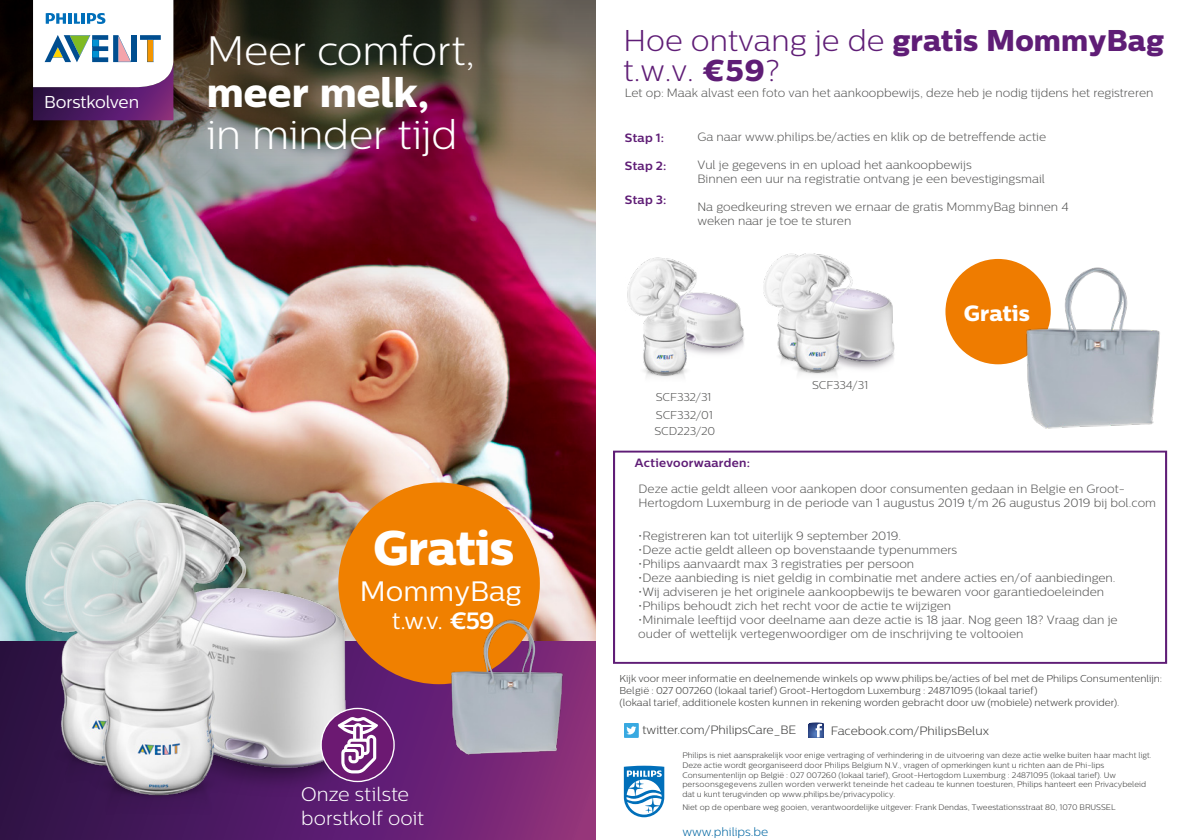
<style>
.page{position:relative;width:1191px;height:840px;background:#fff}
.page>*{position:absolute;margin:0;border:0;box-sizing:border-box;transform-origin:0 0}
.t1{font:48.4px "Centrale Sans X Bold";letter-spacing:-.015em;color:#fff}
.t2{font:300 41px "Centrale Sans";letter-spacing:-.005em;color:#fff}
.t3{font:41px "Centrale Sans X Bold";letter-spacing:-.005em;color:#fff}
.t4{font:300 30px/30px "Centrale Sans";color:#5f1d76}
.t5{font:28px "Centrale Sans";color:#fff}
.t6{font:23.6px "Centrale Sans";color:#fff}
.t7{font:22px "Centrale Sans X Bold";color:#fff}
.t8{font:300 19.6px/23.4px "Centrale Sans";letter-spacing:.005em;color:#fff}
.t9{font:17.2px "Centrale Sans";letter-spacing:-.005em;color:#fff}
.t10{font:300 12px/14px "Centrale Sans";color:#565655}
.t11{font:300 12px "Centrale Sans";color:#3a3a39}
.t12{font:700 12px "Centrale Sans";letter-spacing:.025em;color:#5f1d76}
.t13{font:300 12px "Centrale Sans";color:#0066a2}
.t14{font:300 11.4px/16.2px "Centrale Sans";letter-spacing:-.01em;color:#565655}
.t15{font:300 10px/12px "Centrale Sans";letter-spacing:.005em;color:#3a3a39}
.t16{font:300 8px/9.6px "Centrale Sans";color:#3a3a39}
.s1{font-weight:700}
.s2{font-family:"Centrale Sans X Bold";font-weight:400}
</style>
<div class="page">
<img style="left:0;top:323px;width:595px;height:318px">
<img style="left:0;top:0;width:595px;height:323px">
<div style="left:0;top:641px;width:595px;height:198px;background:linear-gradient(to right,#2b104c,#882c83)"></div>
<div style="left:338px;top:482px;width:202px;height:201px;background:#f08000;border-radius:50%"></div>
<img style="left:5px;top:464px;width:383px;height:370px">
<img style="left:16px;top:0;width:174px;height:137px">
<svg style="left:33px;top:0;width:140px;height:120px"></svg>
<div style="left:321px;top:708px;width:73px;height:73px;background:#6c1972;border-radius:50%"></div>
<svg style="left:338px;top:717px;width:40px;height:56px"></svg>
<div style="left:320px;top:707px;width:75px;height:74px;border:1px solid #fff;border-radius:50%"></div>
<div style="left:613px;top:450px;width:554px;height:213px;background:#fff;border:2px solid #5f1d76"></div>
<svg style="left:624px;top:765px;width:40px;height:51px"></svg>
<svg style="left:624px;top:723px;width:15px;height:14px"></svg>
<svg style="left:808px;top:722px;width:15px;height:15px"></svg>
<img style="left:627px;top:257px;width:117px;height:120px">
<img style="left:763px;top:253px;width:132px;height:122px">
<img style="left:446px;top:611px;width:120px;height:149px">
<div style="left:945px;top:259px;width:105px;height:105px;background:#ef7c00;border-radius:50%"></div>
<img style="left:1020px;top:263px;width:140px;height:166px">
<h3 class="t9" style="left:44px;top:92px;width:97px">Borstkolven</h3>
<h2 class="t2" style="left:207px;top:27px;width:270px">Meer comfort,</h2>
<h2 class="t3" style="left:207px;top:67px;width:224px">meer melk,</h2>
<h2 class="t2" style="left:207px;top:111px;width:252px">in minder tijd</h2>
<h1 class="t1" style="left:373px;top:517px;width:142px">Gratis</h1>
<h3 class="t5" style="left:360px;top:575px;width:163px">MommyBag</h3>
<h3 class="t6" style="left:392px;top:607px;width:104px">t.w.v. <span class="s1">€59</span></h3>
<h3 class="t8" style="left:301px;top:781px;width:124px">Onze stilste borstkolf ooit</h3>
<h3 class="t4" style="left:623px;top:25px;width:542px">Hoe ontvang je de <span class="s2">gratis MommyBag </span>t.w.v. <span class="s2">€59</span>?</h3>
<p class="t10" style="left:625px;top:85px;width:530px">Let op: Maak alvast een foto van het aankoopbewijs, deze heb je nodig tijdens het registreren</p>
<p class="t12" style="left:625px;top:130px;width:41px">Stap 1:</p>
<p class="t12" style="left:625px;top:158px;width:43px">Stap 2:</p>
<p class="t12" style="left:625px;top:192px;width:43px">Stap 3:</p>
<p class="t10" style="left:697px;top:129px;width:350px">Ga naar www.philips.be/acties en klik op de betreffende actie</p>
<p class="t10" style="left:697px;top:157px;width:349px">Vul je gegevens in en upload het aankoopbewijs<br>Binnen een uur na registratie ontvang je een bevestigingsmail</p>
<p class="t10" style="left:697px;top:199px;width:373px">Na goedkeuring streven we ernaar de gratis MommyBag binnen 4 weken naar je toe te sturen</p>
<h3 class="t7" style="left:964px;top:299px;width:67px">Gratis</h3>
<p class="t14" style="left:656px;top:389px;width:57px">SCF332/31</p>
<p class="t14" style="left:654px;top:406px;width:62px">SCF332/01<br>SCD223/20</p>
<p class="t14" style="left:812px;top:377px;width:58px">SCF334/31</p>
<p class="t12" style="left:635px;top:455px;width:117px">Actievoorwaarden:</p>
<p class="t10" style="left:638px;top:482px;width:519px;line-height:13.4px">Deze actie geldt alleen voor aankopen door consumenten gedaan in Belgie en Groot-<br>Hertogdom Luxemburg in de periode van 1 augustus 2019 t/m 26 augustus 2019 bij bol.com</p>
<p class="t10" style="left:638px;top:528px;width:264px">•Registreren kan tot uiterlijk 9 september 2019.</p>
<p class="t10" style="left:638px;top:542px;width:320px">•Deze actie geldt alleen op bovenstaande typenummers</p>
<p class="t10" style="left:638px;top:556px;width:277px">•Philips aanvaardt max 3 registraties per persoon</p>
<p class="t10" style="left:638px;top:570px;width:479px">•Deze aanbieding is niet geldig in combinatie met andere acties en/of aanbiedingen.</p>
<p class="t10" style="left:638px;top:584px;width:467px">•Wij adviseren je het originele aankoopbewijs te bewaren voor garantiedoeleinden</p>
<p class="t10" style="left:638px;top:598px;width:314px">•Philips behoudt zich het recht voor de actie te wijzigen</p>
<p class="t10" style="left:638px;top:612px;width:481px">•Minimale leeftijd voor deelname aan deze actie is 18 jaar. Nog geen 18? Vraag dan je ouder of wettelijk vertegenwoordiger om de inschrijving te voltooien</p>
<p class="t15" style="left:619px;top:672px;width:544px">Kijk voor meer informatie en deelnemende winkels op www.philips.be/acties of bel met de Philips Consumentenlijn:<br>België : 027 007260 (lokaal tarief) Groot-Hertogdom Luxemburg : 24871095 (lokaal tarief)<br>(lokaal tarief, additionele kosten kunnen in rekening worden gebracht door uw (mobiele) netwerk provider).</p>
<p class="t11" style="left:642px;top:722px;width:155px">twitter.com/PhilipsCare_BE</p>
<p class="t11" style="left:831px;top:723px;width:160px">Facebook.com/PhilipsBelux</p>
<p class="t16" style="left:682px;top:750px;width:471px">Philips is niet aansprakelijk voor enige vertraging of verhindering in de uitvoering van deze actie welke buiten haar macht ligt.<br>Deze actie wordt georganiseerd door Philips Belgium N.V., vragen of opmerkingen kunt u richten aan de Phi-lips Consumentenlijn op België : 027 007260 (lokaal tarief), Groot-Hertogdom Luxemburg : 24871095 (lokaal tarief). Uw persoonsgegevens zullen worden verwerkt teneinde het cadeau te kunnen toesturen, Philips hanteert een Privacybeleid dat u kunt terugvinden op www.philips.be/privacypolicy.</p>
<p class="t16" style="left:682px;top:802px;width:435px">Niet op de openbare weg gooien, verantwoordelijke uitgever: Frank Dendas, Tweestationsstraat 80, 1070 BRUSSEL</p>
<p class="t13" style="left:682px;top:824px;width:87px">www.philips.be</p>
</div>
